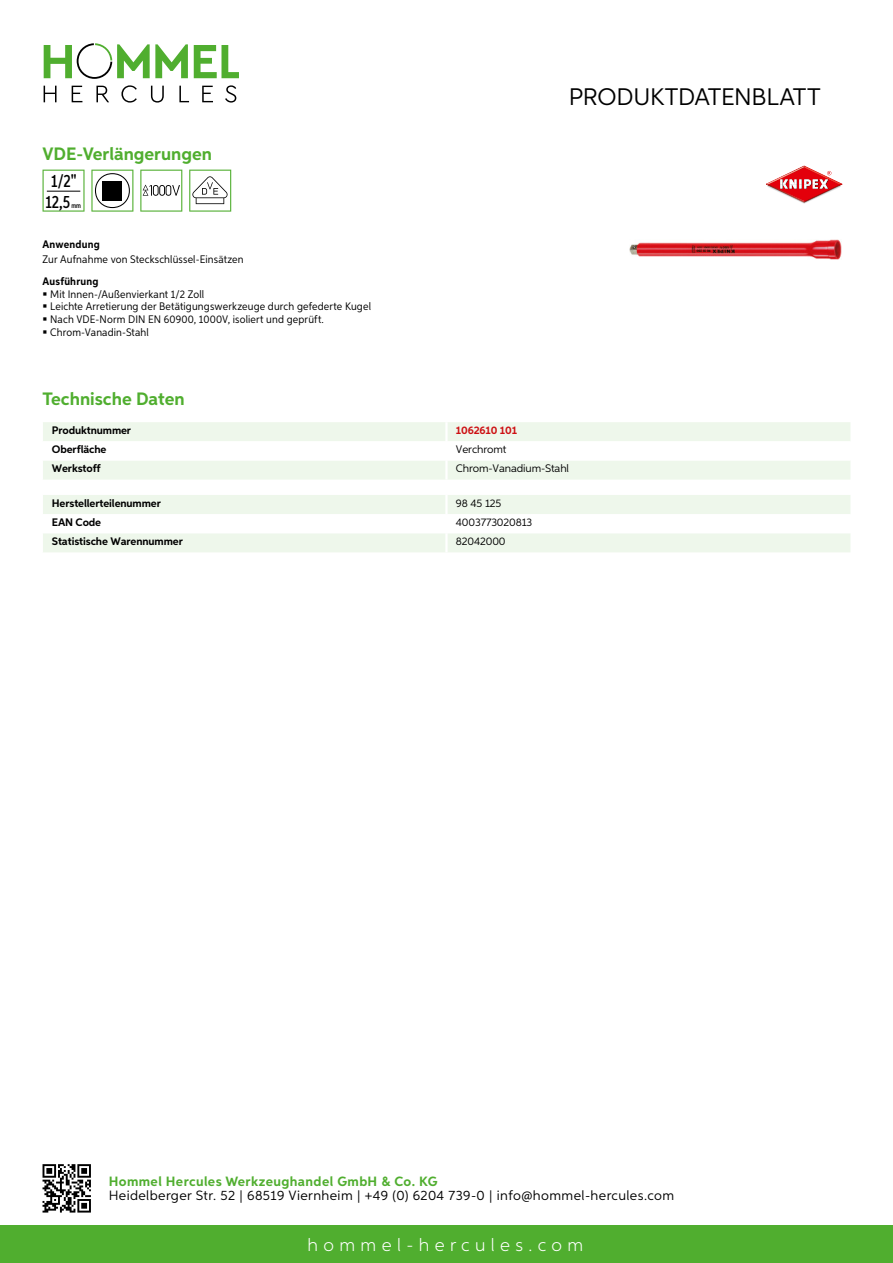
<style>
.page{position:relative;width:893px;height:1263px;background:#fff}
.page>*{position:absolute;margin:0;border:0;box-sizing:border-box;transform-origin:0 0}
.t1{font:24px "Aspira";letter-spacing:-.01em;color:#000}
.t2{font:700 18px "Aspira";color:#50ae2f}
.t3{font:300 18px "Aspira";letter-spacing:.3em;color:#fff}
.t4{font:500 17.85px/20.4px "Aspira XX Nar";color:#000;text-align:center}
.t5{font:13.5px "Aspira";letter-spacing:.03em;color:#000}
.t6{font:700 13.5px "Aspira";letter-spacing:.03em;color:#50ae2f}
.t7{font:10.95px/12.8px "Aspira Nar";letter-spacing:.015em;color:#000}
.t8{font:700 10.95px "Aspira";letter-spacing:-.01em;color:#000}
.t9{font:10.95px "Aspira";letter-spacing:-.01em;color:#000}
.t10{font:700 10.95px "Aspira Nar";letter-spacing:.02em;color:#000}
.t11{font:700 10.95px "Aspira";letter-spacing:-.01em;color:#cd1013}
.t12{font:500 7.35px "Aspira XX Nar";color:#000}
</style>
<div class="page">
<div style="left:0;top:1226px;width:893px;height:37px;background:#50ae2f"></div>
<svg style="left:43px;top:1164px;width:48px;height:48px"></svg>
<svg style="left:194px;top:45px;width:45px;height:33px"></svg>
<svg style="left:44px;top:43px;width:144px;height:36px"></svg>
<svg style="left:44px;top:86px;width:13px;height:16px"></svg>
<svg style="left:72px;top:86px;width:10px;height:16px"></svg>
<svg style="left:96px;top:86px;width:13px;height:16px"></svg>
<svg style="left:121px;top:85px;width:16px;height:18px"></svg>
<svg style="left:151px;top:86px;width:13px;height:17px"></svg>
<svg style="left:179px;top:86px;width:10px;height:16px"></svg>
<svg style="left:202px;top:86px;width:11px;height:16px"></svg>
<svg style="left:225px;top:85px;width:11px;height:18px"></svg>
<svg style="left:43px;top:422px;width:807px;height:58px"></svg>
<hr style="left:445px;top:460px;width:3px;height:20px;background:#fff">
<svg style="left:43px;top:495px;width:807px;height:57px"></svg>
<hr style="left:445px;top:533px;width:3px;height:19px;background:#fff">
<svg style="left:43px;top:170px;width:42px;height:42px"></svg>
<hr style="left:47px;top:191px;width:33px;height:1px;background:#000">
<svg style="left:91px;top:170px;width:42px;height:42px"></svg>
<div style="left:103px;top:181px;width:19px;height:19px;background:#000"></div>
<svg style="left:140px;top:170px;width:42px;height:42px"></svg>
<svg style="left:189px;top:170px;width:42px;height:42px"></svg>
<img style="left:629px;top:239px;width:213px;height:21px">
<svg style="left:766px;top:166px;width:76px;height:38px"></svg>
<h2 class="t2" style="left:43px;top:142px;width:171px">VDE-Verlängerungen</h2>
<h3 class="t4" style="left:45px;top:171px;width:33px">1/2"<br>12,5</h3>
<p class="t12" style="left:71px;top:201px;width:11px">mm</p>
<p class="t10" style="left:43px;top:237px;width:59px">Anwendung</p>
<p class="t7" style="left:43px;top:252px;width:203px">Zur Aufnahme von Steckschlüssel-Einsätzen</p>
<p class="t10" style="left:43px;top:274px;width:58px">Ausführung</p>
<p class="t7" style="left:50px;top:287px;width:322px">Mit Innen-/Außenvierkant 1/2 Zoll<br>Leichte Arretierung der Betätigungswerkzeuge durch gefederte Kugel Nach VDE-Norm DIN EN 60900, 1000V, isoliert und geprüft.<br>Chrom-Vanadin-Stahl</p>
<h1 class="t1" style="left:569px;top:82px;width:253px">Produktdatenblatt</h1>
<h2 class="t2" style="left:43px;top:388px;width:144px">Technische Daten</h2>
<p class="t8" style="left:52px;top:424px;width:81px">Produktnummer</p>
<p class="t11" style="left:456px;top:424px;width:63px">1062610 101</p>
<p class="t8" style="left:52px;top:443px;width:56px">Oberfläche</p>
<p class="t9" style="left:456px;top:443px;width:52px">Verchromt</p>
<p class="t8" style="left:52px;top:462px;width:50px">Werkstoff</p>
<p class="t9" style="left:456px;top:462px;width:115px">Chrom-Vanadium-Stahl</p>
<p class="t8" style="left:52px;top:496px;width:111px">Herstellerteilenummer</p>
<p class="t9" style="left:456px;top:496px;width:47px">98 45 125</p>
<p class="t8" style="left:52px;top:515px;width:51px">EAN Code</p>
<p class="t9" style="left:456px;top:516px;width:78px">4003773020813</p>
<p class="t8" style="left:52px;top:535px;width:132px">Statistische Warennummer</p>
<p class="t9" style="left:456px;top:535px;width:51px">82042000</p>
<p class="t6" style="left:109px;top:1172px;width:330px">Hommel Hercules Werkzeughandel GmbH &amp; Co. KG</p>
<p class="t5" style="left:109px;top:1187px;width:567px">Heidelberger Str. 52 | 68519 Viernheim | +49 (0) 6204 739-0 | info@hommel-hercules.com</p>
<h2 class="t3" style="left:307px;top:1234px;width:277px">hommel-hercules.com</h2>
</div>
